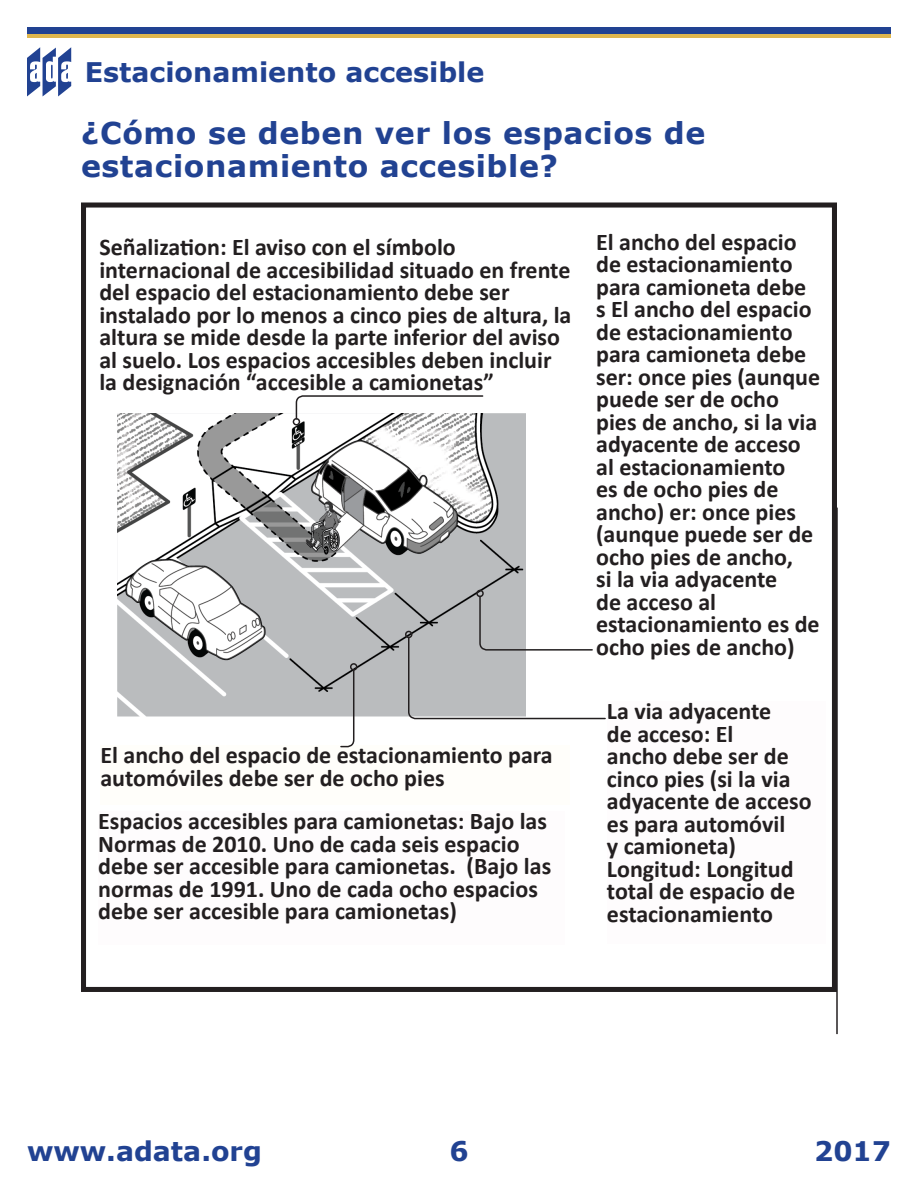
<style>
.page{position:relative;width:918px;height:1188px;background:#fff}
.page>*{position:absolute;margin:0;border:0;box-sizing:border-box;transform-origin:0 0}
.Subhead_1{font:700 30px/33px "Verdana";letter-spacing:.02em;color:#214292}
.t1{font:700 27px "Verdana";color:#214292}
.Subhead_2_Bold{font:700 24px/22.5px "Calibri";color:#231f20}
</style>
<div class="page">
<div style="left:27px;top:27px;width:864px;height:7px;background:#214292"></div>
<hr style="left:27px;top:34px;width:864px;height:3px;background:#dfb64d">
<svg style="left:27px;top:47px;width:44px;height:49px"></svg>
<div style="left:81px;top:202px;width:756px;height:790px;border:5px solid #231f20"></div>
<div style="left:100px;top:745px;width:470px;height:60px;background:#fffefa"></div>
<hr style="left:836px;top:508px;width:2px;height:526px;background:#231f20">
<img style="left:118px;top:413px;width:408px;height:304px">
<svg style="left:339px;top:668px;width:16px;height:80px"></svg>
<div style="left:350px;top:663px;width:7px;height:8px;border:2px solid #231f20;border-radius:50%"></div>
<div style="left:405px;top:631px;width:8px;height:7px;border:2px solid #231f20;border-radius:50%"></div>
<svg style="left:407px;top:595px;width:199px;height:125px"></svg>
<div style="left:476px;top:590px;width:8px;height:7px;border:2px solid #231f20;border-radius:50%"></div>
<svg style="left:295px;top:395px;width:189px;height:25px"></svg>
<div style="left:293px;top:418px;width:7px;height:8px;border:2px solid #231f20;border-radius:50%"></div>
<p class="t1" style="left:85px;top:53px;width:401px">Estacionamiento accesible</p>
<h2 class="Subhead_1" style="left:81px;top:116px;width:626px">¿Cómo se deben ver los espacios de estacionamiento accesible?</h2>
<h3 class="Subhead_2_Bold" style="left:99px;top:236px;width:474px">Señalization: El aviso con el símbolo internacional de accesibilidad situado en frente del espacio del estacionamiento debe ser instalado por lo menos a cinco pies de altura, la altura se mide desde la parte inferior del aviso al suelo. Los espacios accesibles deben incluir la designación “accesible a camionetas”</h3>
<h3 class="Subhead_2_Bold" style="left:596px;top:230px;width:226px">El ancho del espacio de estacionamiento para camioneta debe s El ancho del espacio de estacionamiento para camioneta debe ser: once pies (aunque puede ser de ocho pies de ancho, si la via adyacente de acceso al estacionamiento<br>es de ocho pies de ancho) er: once pies (aunque puede ser de ocho pies de ancho,<br>si la via adyacente<br>de acceso al estacionamiento es de ocho pies de ancho)</h3>
<h3 class="Subhead_2_Bold" style="left:100px;top:744px;width:454px">El ancho del espacio de estacionamiento para automóviles debe ser de ocho pies</h3>
<h3 class="Subhead_2_Bold" style="left:98px;top:810px;width:454px">Espacios accesibles para camionetas: Bajo las Normas de 2010. Uno de cada seis espacio debe ser accesible para camionetas. (Bajo las normas de 1991. Uno de cada ocho espacios debe ser accesible para camionetas)</h3>
<h3 class="Subhead_2_Bold" style="left:607px;top:700px;width:206px">La via adyacente<br>de acceso: El<br>ancho debe ser de cinco pies (si la via adyacente de acceso es para automóvil<br>y camioneta)<br>Longitud: Longitud total de espacio de estacionamiento</h3>
<p class="t1" style="left:27px;top:1132px;width:236px">www.adata.org</p>
<p class="t1" style="left:449px;top:1132px;width:21px">6</p>
<p class="t1" style="left:814px;top:1132px;width:78px">2017</p>
</div>
